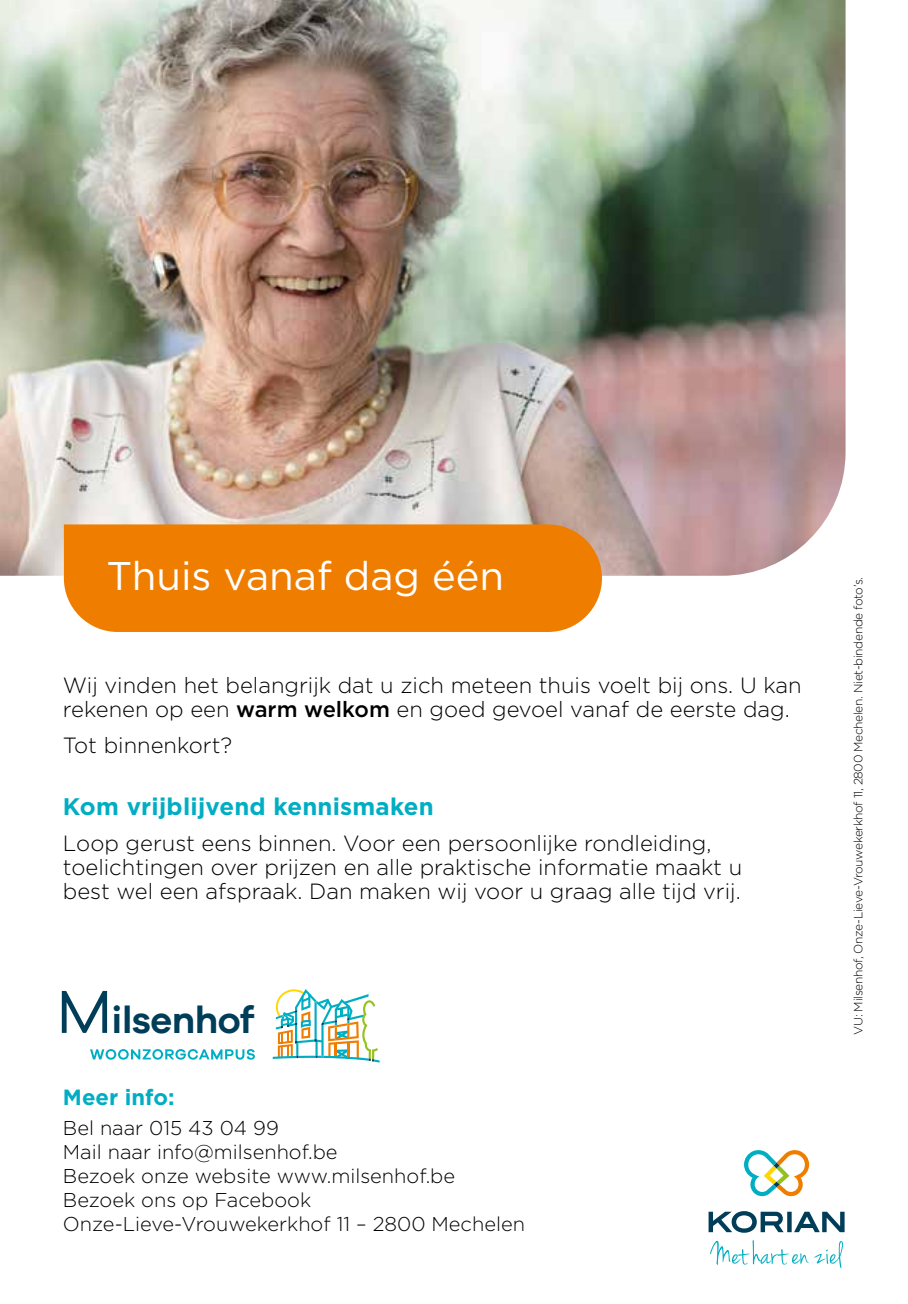
<style>
.page{position:relative;width:908px;height:1304px;background:#fff}
.page>*{position:absolute;margin:0;border:0;box-sizing:border-box;transform-origin:0 0}
.t1{font:40px "Gotham";color:#fff}
.t2{font:600 38.2px "Galano Grotesque";letter-spacing:-.015em;color:#003d58}
.t3{font:700 24px "Gotham";letter-spacing:.01em;color:#00aec3}
.t4{font:300 22px/24px "Gotham";color:#000}
.t5{font:700 22px "Gotham";color:#00aec3}
.t6{font:300 20px/24px "Gotham";color:#000}
.t7{font:300 12px "Gotham";letter-spacing:-.03em;color:#000}
.s1{font-weight:500}
.s2{font-weight:400;font-size:62.6px}
</style>
<div class="page">
<img style="left:0;top:0;width:845px;height:576px">
<div style="left:64px;top:524px;width:537px;height:108px;background:#ef7d00"></div>
<svg style="left:744px;top:1150px;width:64px;height:46px"></svg>
<svg style="left:708px;top:1211px;width:136px;height:22px"></svg>
<svg style="left:710px;top:1240px;width:132px;height:28px"></svg>
<svg style="left:90px;top:1049px;width:165px;height:11px"></svg>
<svg style="left:272px;top:989px;width:108px;height:74px"></svg>
<h1 class="t1" style="left:106px;top:550px;width:399px">Thuis vanaf dag één</h1>
<p class="t4" style="left:63px;top:673px;width:739px">Wij vinden het belangrijk dat u zich meteen thuis voelt bij ons. U kan rekenen op een <span class="s1">warm welkom</span> en goed gevoel vanaf de eerste dag.</p>
<p class="t4" style="left:63px;top:733px;width:171px">Tot binnenkort?</p>
<p class="t3" style="left:63px;top:791px;width:372px">Kom vrijblijvend kennismaken</p>
<p class="t4" style="left:63px;top:830px;width:680px">Loop gerust eens binnen. Voor een persoonlijke rondleiding, toelichtingen over prijzen en alle praktische informatie maakt u best wel een afspraak. Dan maken wij voor u graag alle tijd vrij.</p>
<h2 class="t2" style="left:56px;top:997px;width:199px"><span class="s2">M</span>ilsenhof</h2>
<p class="t5" style="left:63px;top:1083px;width:113px">Meer info:</p>
<p class="t6" style="left:63px;top:1115px;width:463px">Bel naar 015 43 04 99<br>Mail naar info@milsenhof.be<br>Bezoek onze website www.milsenhof.be<br>Bezoek ons op Facebook<br>Onze-Lieve-Vrouwekerkhof 11 – 2800 Mechelen</p>
<p class="t7" style="left:850px;top:1035px;width:459px;rotate:-90deg">VU: Milsenhof, Onze-Lieve-Vrouwekerkhof 11, 2800 Mechelen. Niet-bindende foto’s.</p>
</div>
